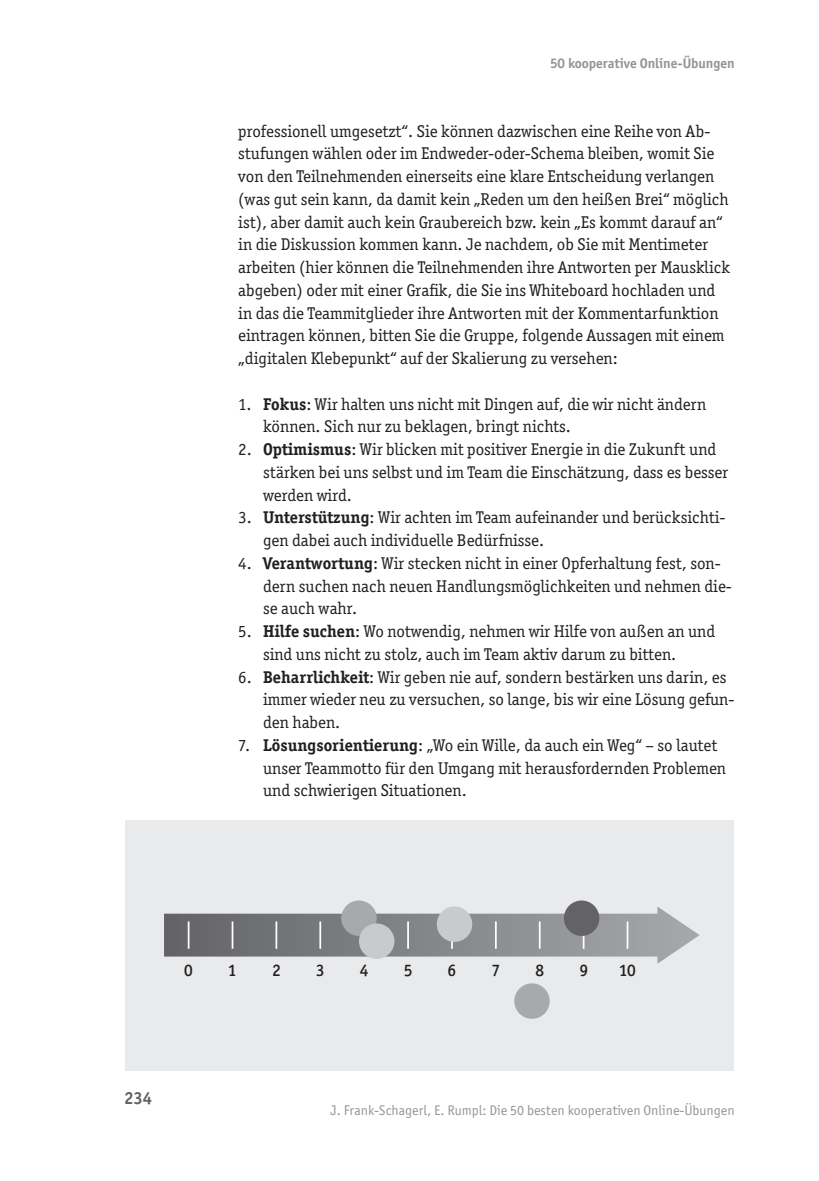
<style>
.page{position:relative;width:819px;height:1181px;background:#fff}
.page>*{position:absolute;margin:0;border:0;box-sizing:border-box;transform-origin:0 0}
.t1{font:700 17.5px "Officina Sans ITC Std";color:#636366}
.t2{font:17.15px/22.8px "Officina Ser ITC Std";color:#231f20}
.t3{font:500 17.15px "Officina Ser ITC Std";color:#231f20}
.t4{font:14px "Officina Sans ITC Std";color:#939598}
.t5{font:700 14px "Officina Sans ITC Std";color:#939598}
.s1{font-weight:700}
</style>
<div class="page">
<div style="left:125px;top:820px;width:608px;height:251px;background:#e9eaeb"></div>
<svg style="left:164px;top:906px;width:535px;height:57px"></svg>
<hr style="left:582px;top:921px;width:2px;height:27px;background:#fff">
<hr style="left:626px;top:921px;width:2px;height:27px;background:#fff">
<div style="left:564px;top:900px;width:35px;height:36px;background:#636366;border-radius:50%"></div>
<div style="left:514px;top:983px;width:35px;height:36px;background:#a8a9ad;border-radius:50%"></div>
<div style="left:437px;top:906px;width:35px;height:36px;background:#c9cacc;border-radius:50%"></div>
<div style="left:341px;top:900px;width:35px;height:36px;background:#a8a9ad;border-radius:50%"></div>
<div style="left:359px;top:923px;width:35px;height:36px;background:#c9cacc;border-radius:50%"></div>
<p class="t5" style="left:550px;top:55px;width:186px">50 kooperative Online-Übungen</p>
<p class="t2" style="left:238px;top:119px;width:493px">professionell umgesetzt“. Sie können dazwischen eine Reihe von Ab&shy;stufungen wählen oder im Endweder-oder-Schema bleiben, womit Sie von den Teilnehmenden einerseits eine klare Entscheidung verlangen (was gut sein kann, da damit kein „Reden um den heißen Brei“ möglich ist), aber damit auch kein Graubereich bzw. kein „Es kommt darauf an“ in die Diskussion kommen kann. Je nachdem, ob Sie mit Mentimeter arbeiten (hier können die Teilnehmenden ihre Antworten per Mausklick abgeben) oder mit einer Grafik, die Sie ins Whiteboard hochladen und in das die Teammitglieder ihre Antworten mit der Kommentarfunktion eintragen können, bitten Sie die Gruppe, folgende Aussagen mit einem „digitalen Klebepunkt“ auf der Skalierung zu versehen:</p>
<p class="t2" style="left:263px;top:392px;width:445px;text-indent:-25px">1. <span class="s1">Fokus</span>: Wir halten uns nicht mit Dingen auf, die wir nicht ändern können. Sich nur zu beklagen, bringt nichts.</p>
<p class="t2" style="left:263px;top:438px;width:466px;text-indent:-25px">2. <span class="s1">Optimismus</span>: Wir blicken mit positiver Energie in die Zukunft und stärken bei uns selbst und im Team die Einschätzung, dass es besser werden wird.</p>
<p class="t2" style="left:263px;top:506px;width:464px;text-indent:-25px">3. <span class="s1">Unterstützung</span>: Wir achten im Team aufeinander und berücksichti&shy;gen dabei auch individuelle Bedürfnisse.</p>
<p class="t2" style="left:263px;top:552px;width:470px;text-indent:-25px">4. <span class="s1">Verantwortung</span>: Wir stecken nicht in einer Opferhaltung fest, son&shy;dern suchen nach neuen Handlungsmöglichkeiten und nehmen die&shy;se auch wahr.</p>
<p class="t2" style="left:263px;top:620px;width:453px;text-indent:-25px">5. <span class="s1">Hilfe suchen</span>: Wo notwendig, nehmen wir Hilfe von außen an und sind uns nicht zu stolz, auch im Team aktiv darum zu bitten.</p>
<p class="t2" style="left:263px;top:665px;width:473px;text-indent:-25px">6. <span class="s1">Beharrlichkeit</span>: Wir geben nie auf, sondern bestärken uns darin, es immer wieder neu zu versuchen, so lange, bis wir eine Lösung gefun&shy;den haben.</p>
<p class="t2" style="left:263px;top:733px;width:464px;text-indent:-25px">7. <span class="s1">Lösungsorientierung</span>: „Wo ein Wille, da auch ein Weg“ – so lautet unser Teammotto für den Umgang mit herausfordernden Problemen und schwierigen Situationen.</p>
<p class="t3" style="left:184px;top:959px;width:10px">0</p>
<p class="t3" style="left:228px;top:959px;width:10px">1</p>
<p class="t3" style="left:272px;top:959px;width:10px">2</p>
<p class="t3" style="left:316px;top:959px;width:10px">3</p>
<p class="t3" style="left:360px;top:959px;width:10px">4</p>
<p class="t3" style="left:404px;top:959px;width:10px">5</p>
<p class="t3" style="left:447px;top:959px;width:10px">6</p>
<p class="t3" style="left:491px;top:959px;width:10px">7</p>
<p class="t3" style="left:535px;top:959px;width:10px">8</p>
<p class="t3" style="left:579px;top:959px;width:10px">9</p>
<p class="t3" style="left:619px;top:959px;width:18px">10</p>
<p class="t1" style="left:124px;top:1087px;width:29px">234</p>
<p class="t4" style="left:330px;top:1102px;width:405px">J. Frank-Schagerl, E. Rumpl: Die 50 besten kooperativen Online-Übungen</p>
</div>
